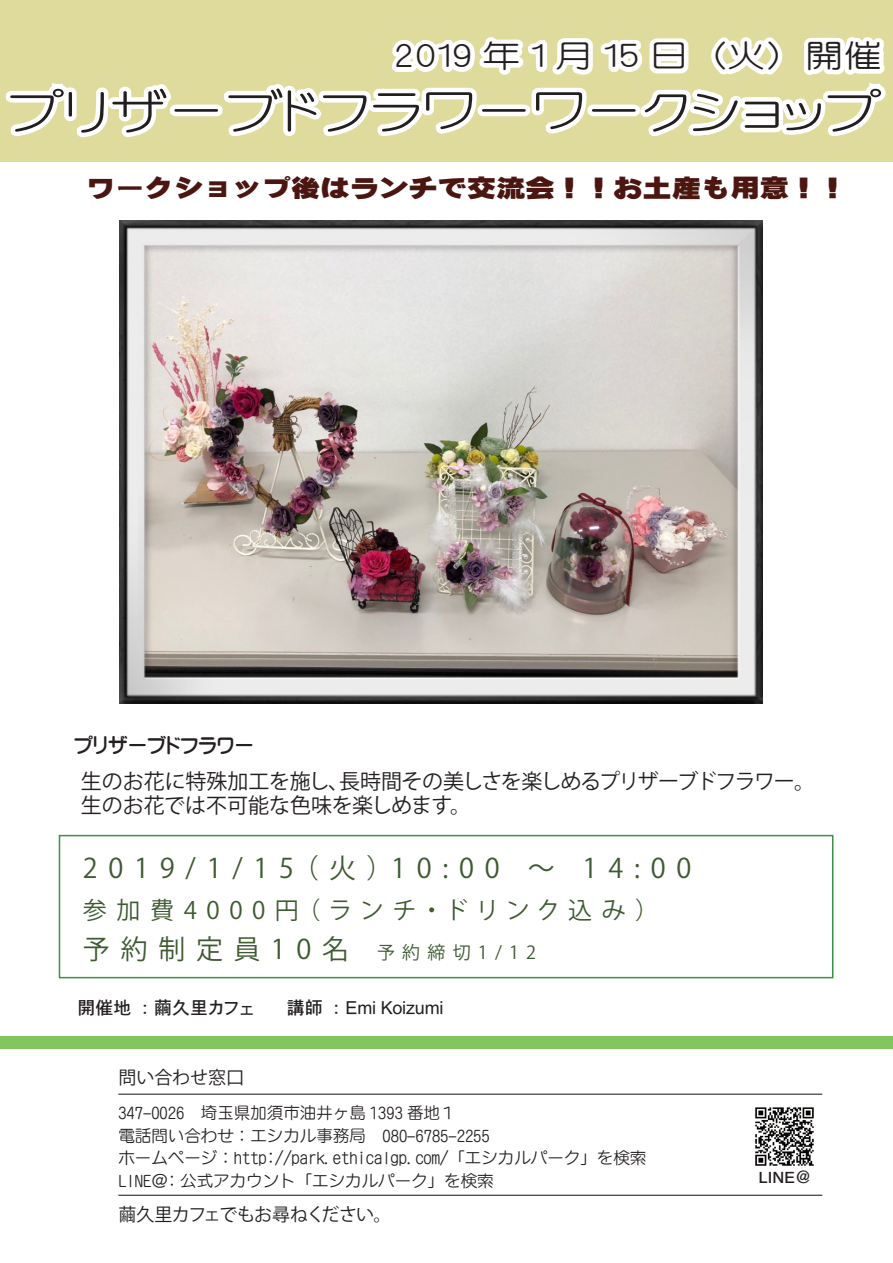
<style>
.page{position:relative;width:893px;height:1263px;background:#fff}
.page>*{position:absolute;margin:0;border:0;box-sizing:border-box;transform-origin:0 0}
.t1{font:46.5px "Yenti EGP Medium SJIS";color:#231f20;scale:1.22 1}
.t2{font:31.5px "Yenti EGP Medium SJIS";color:#231f20;scale:1.22 1}
.t3{font:27px "Koz Go Pro";letter-spacing:.4em;color:#3e5a31}
.t4{font:24px "Heiti EG Super Bold SJIS";color:#4b1610;scale:1.22 1}
.t5{font:24px "Koz Go Pro";letter-spacing:.395em;color:#3e5a31}
.t6{font:21px/24px "Koz Go Pr 6 N";letter-spacing:-.02em;color:#231f20}
.t7{font:19.5px "Yenti EGP Extra SJIS";color:#231f20}
.t8{font:18px "DHHS Gothic W5 WINP RKSJ H";color:#231f20}
.t9{font:18px "Koz Go Pr 6 N";letter-spacing:-.04em;color:#231f20}
.t10{font:18px "Koz Go Pr 6 N";letter-spacing:-.01em;color:#231f20}
.t11{font:16.5px/22.5px "Touka Maru Gothic L 90 ms RKSJ H";color:#231f20}
.t12{font:16.5px "Heisei Kaku Go Std W5";color:#231f20}
.s1{font-family:"Koz Go Std"}
.s2{font-size:18px}
</style>
<div class="page">
<div style="left:0;top:1036px;width:893px;height:13px;background:#83c65e"></div>
<div style="left:59px;top:835px;width:774px;height:143px;border:2px solid #379246"></div>
<img style="left:120px;top:221px;width:643px;height:482px">
<svg style="left:1px;top:0;width:891px;height:162px"></svg>
<img style="left:755px;top:1107px;width:59px;height:59px">
<hr style="left:118px;top:1094px;width:704px;height:1px;background:#121210">
<hr style="left:118px;top:1195px;width:704px;height:1px;background:#121210">
<h2 class="t2" style="left:394px;top:40px;width:402px">2019 年 1 月 15 日（火）開催</h2>
<h1 class="t1" style="left:6px;top:88px;width:719px">プリザーブドフラワーワークショップ</h1>
<h3 class="t4" style="left:86px;top:176px;width:626px">ワークショップ後はランチで交流会！！お土産も用意！！</h3>
<p class="t7" style="left:74px;top:736px;width:182px">プリザーブドフラワー</p>
<p class="t6" style="left:81px;top:770px;width:736px">生のお花に特殊加工を施し、長時間その美しさを楽しめるプリザーブドフラワー。生のお花では不可能な色味を楽しめます。</p>
<h3 class="t3" style="left:83px;top:851px;width:610px">2019/1/15（火）<span class="s1">10:00 ～ 14:00</span></h3>
<h3 class="t5" style="left:83px;top:894px;width:578px">参加費4000円（ランチ・ドリンク込み）</h3>
<h3 class="t3" style="left:83px;top:932px;width:455px">予約制定員10名 <span class="s2">予約締切1/12</span></h3>
<p class="t8" style="left:77px;top:999px;width:201px">開催地 ：繭久里カフェ 　</p>
<p class="t8" style="left:287px;top:999px;width:181px">講師 ：Emi Koizumi 　</p>
<p class="t10" style="left:118px;top:1067px;width:127px">問い合わせ窓口</p>
<p class="t11" style="left:118px;top:1101px;width:529px">347-0026　埼玉県加須市油井ヶ島 1393 番地１<br>電話問い合わせ：エシカル事務局　080-6785-2255<br>ホームページ：http://park.ethicalgp.com/「エシカルパーク」を検索LINE＠：公式アカウント「エシカルパーク」を検索</p>
<p class="t9" style="left:118px;top:1205px;width:275px">繭久里カフェでもお尋ねください。</p>
<p class="t12" style="left:759px;top:1167px;width:55px">LINE＠</p>
</div>
